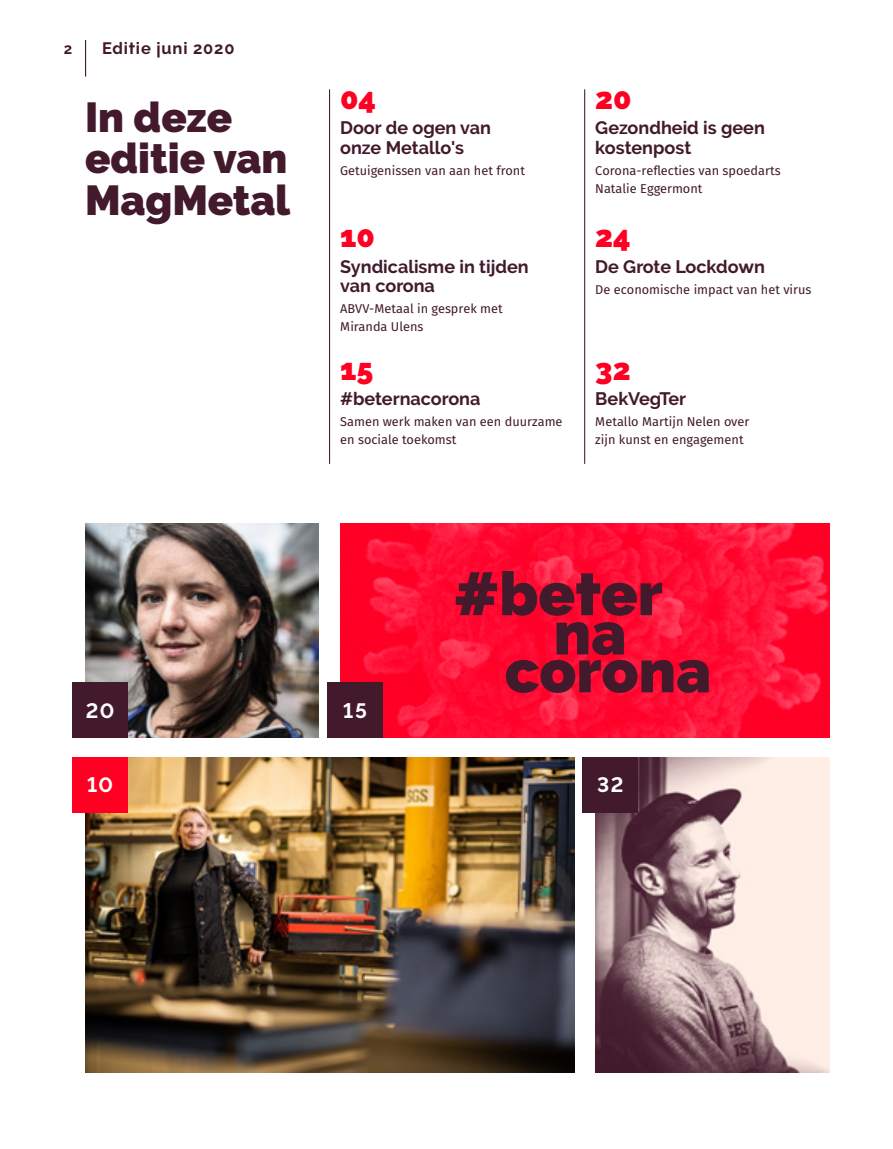
<style>
.page{position:relative;width:893px;height:1149px;background:#fff}
.page>*{position:absolute;margin:0;border:0;box-sizing:border-box;transform-origin:0 0}
.t1{font:900 60.3px "Raleway";color:#421a2c}
.t2{font:900 41.7px/41.7px "Raleway";color:#421a2c}
.t3{font:900 30px "Raleway";color:#ff0023}
.t4{font:700 20.7px "Raleway";color:#fff}
.t5{font:700 18px/19.5px "Raleway";color:#421a2c}
.t6{font:700 16.5px "Raleway";letter-spacing:.05em;color:#421a2c}
.t7{font:700 15px "Raleway";color:#421a2c}
.t8{font:12.75px/18px "Fira Sans";color:#421a2c}
</style>
<div class="page">
<img style="left:340px;top:523px;width:489px;height:213px">
<hr style="left:329px;top:89px;width:1px;height:374px;background:#421a2c">
<hr style="left:584px;top:89px;width:1px;height:374px;background:#421a2c">
<img style="left:85px;top:757px;width:489px;height:314px">
<img style="left:85px;top:523px;width:234px;height:214px">
<img style="left:595px;top:757px;width:234px;height:314px">
<div style="left:582px;top:757px;width:56px;height:55px;background:#421a2c"></div>
<div style="left:72px;top:757px;width:56px;height:55px;background:#ff0023"></div>
<div style="left:72px;top:681px;width:56px;height:56px;background:#421a2c"></div>
<div style="left:327px;top:681px;width:56px;height:56px;background:#421a2c"></div>
<hr style="left:85px;top:40px;width:1px;height:37px;background:#421a2c">
<p class="t7" style="left:64px;top:40px;width:10px">2</p>
<p class="t6" style="left:102px;top:39px;width:134px">Editie juni 2020</p>
<h2 class="t2" style="left:85px;top:96px;width:207px">In deze editie van<br>MagMetal</h2>
<h3 class="t3" style="left:340px;top:81px;width:37px">04</h3>
<h3 class="t5" style="left:340px;top:118px;width:152px">Door de ogen van onze Metallo's</h3>
<p class="t8" style="left:340px;top:161px;width:186px">Getuigenissen van aan het front</p>
<h3 class="t3" style="left:340px;top:219px;width:36px">10</h3>
<h3 class="t5" style="left:340px;top:257px;width:190px">Syndicalisme in tijden van corona</h3>
<p class="t8" style="left:340px;top:300px;width:164px">ABVV-Metaal in gesprek met<br>Miranda Ulens</p>
<h3 class="t3" style="left:340px;top:352px;width:35px">15</h3>
<h3 class="t5" style="left:340px;top:389px;width:142px">#beternacorona</h3>
<p class="t8" style="left:340px;top:413px;width:224px">Samen werk maken van een duurzame en sociale toekomst</p>
<h3 class="t3" style="left:595px;top:81px;width:38px">20</h3>
<h3 class="t5" style="left:595px;top:118px;width:171px">Gezondheid is geen kostenpost</h3>
<p class="t8" style="left:595px;top:161px;width:187px">Corona-reflecties van spoedarts<br>Natalie Eggermont</p>
<h3 class="t3" style="left:595px;top:219px;width:37px">24</h3>
<h3 class="t5" style="left:595px;top:257px;width:171px">De Grote Lockdown</h3>
<p class="t8" style="left:595px;top:280px;width:218px">De economische impact van het virus</p>
<h3 class="t3" style="left:595px;top:352px;width:37px">32</h3>
<h3 class="t5" style="left:595px;top:389px;width:92px">BekVegTer</h3>
<p class="t8" style="left:595px;top:413px;width:156px">Metallo Martijn Nelen over zijn kunst en engagement</p>
<h3 class="t4" style="left:86px;top:698px;width:30px">20</h3>
<h3 class="t4" style="left:343px;top:698px;width:25px">15</h3>
<h1 class="t1" style="left:454px;top:558px;width:211px">#beter</h1>
<h1 class="t1" style="left:554px;top:598px;width:74px">na</h1>
<h1 class="t1" style="left:505px;top:636px;width:208px">corona</h1>
<h3 class="t4" style="left:87px;top:772px;width:28px">10</h3>
<h3 class="t4" style="left:597px;top:772px;width:28px">32</h3>
</div>
